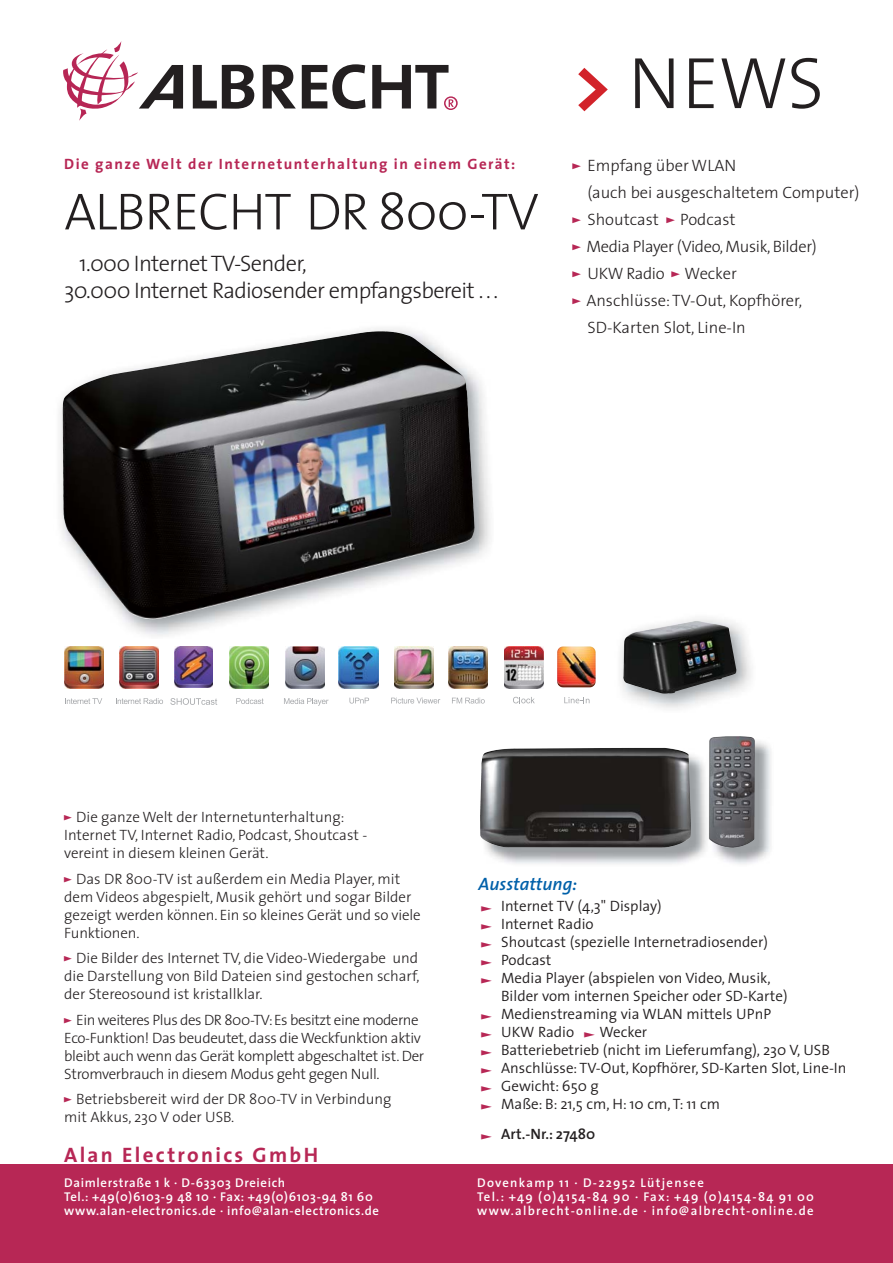
<style>
.page{position:relative;width:893px;height:1263px;background:#fff}
.page>*{position:absolute;margin:0;border:0;box-sizing:border-box;transform-origin:0 0}
.t1{font:300 73.5px "The Sans";color:#231f20}
.t2{font:300 52.5px "The Sans";letter-spacing:-.025em;color:#231f20}
.t3{font:300 22.5px/27px "The Sans";letter-spacing:-.03em;color:#231f20}
.t4{font:700 21px "The Sans";letter-spacing:.11em;color:#b72755}
.t5{font:italic 600 18px "The Sans";color:#0060a9}
.t6{font:300 16.5px "The Sans";color:#231f20}
.t7{font:300 16.5px "The Sans";letter-spacing:-.02em;color:#231f20}
.t8{font:300 15px/18px "The Sans";color:#231f20}
.t9{font:300 15px "The Sans";color:#231f20}
.t10{font:300 15px/18px "The Sans";letter-spacing:-.02em;color:#231f20}
.t11{font:700 15px "The Sans";letter-spacing:.1em;color:#b72755}
.t12{font:600 15px "The Sans";color:#231f20}
.t13{font:600 12.75px/14.2px "The Sans";letter-spacing:.06em;color:#fff}
.t14{font:600 12.75px/14.2px "The Sans";letter-spacing:.1em;color:#fff}
.s1{font-family:"The Sans Bold Expert";font-weight:400;color:#d2232a}
.s2{font-family:"The Sans Bold Expert";font-weight:400;color:#b72755}
.s3{font-family:"The Sans Semi Light Expert";font-weight:400;font-size:7.5px;color:#b72755}
</style>
<div class="page">
<div style="left:0;top:1164px;width:893px;height:99px;background:#b72755"></div>
<svg style="left:193px;top:65px;width:61px;height:44px"></svg>
<svg style="left:263px;top:65px;width:33px;height:44px"></svg>
<svg style="left:302px;top:64px;width:64px;height:45px"></svg>
<svg style="left:63px;top:41px;width:120px;height:80px"></svg>
<svg style="left:372px;top:65px;width:86px;height:45px"></svg>
<img style="left:64px;top:646px;width:39px;height:43px">
<svg style="left:65px;top:698px;width:37px;height:6px"></svg>
<img style="left:120px;top:646px;width:39px;height:43px">
<svg style="left:116px;top:698px;width:47px;height:6px"></svg>
<img style="left:230px;top:646px;width:39px;height:43px">
<svg style="left:236px;top:698px;width:28px;height:6px"></svg>
<img style="left:285px;top:646px;width:40px;height:43px">
<svg style="left:284px;top:698px;width:45px;height:8px"></svg>
<img style="left:339px;top:646px;width:39px;height:43px">
<svg style="left:349px;top:698px;width:20px;height:6px"></svg>
<img style="left:394px;top:646px;width:39px;height:43px">
<svg style="left:391px;top:698px;width:49px;height:6px"></svg>
<img style="left:448px;top:646px;width:40px;height:43px">
<svg style="left:452px;top:698px;width:33px;height:6px"></svg>
<img style="left:504px;top:646px;width:39px;height:42px">
<svg style="left:513px;top:697px;width:22px;height:6px"></svg>
<svg style="left:170px;top:698px;width:47px;height:7px"></svg>
<img style="left:175px;top:646px;width:38px;height:42px">
<img style="left:557px;top:646px;width:39px;height:41px">
<svg style="left:564px;top:697px;width:25px;height:6px"></svg>
<img style="left:59px;top:328px;width:431px;height:308px">
<img style="left:386px;top:331px;width:38px;height:15px">
<img style="left:482px;top:738px;width:289px;height:126px">
<img style="left:725px;top:736px;width:30px;height:110px">
<img style="left:621px;top:618px;width:130px;height:91px">
<img style="left:623px;top:633px;width:10px;height:44px">
<p class="t11" style="left:64px;top:157px;width:452px">Die ganze Welt der Internetunterhaltung in einem Gerät:</p>
<h2 class="t2" style="left:64px;top:191px;width:476px">ALBRECHT DR 800-TV</h2>
<h3 class="t3" style="left:64px;top:252px;width:435px;text-indent:15px">1.000 Internet TV-Sender,<br>30.000 Internet Radiosender empfangsbereit . . .</h3>
<h1 class="t1" style="left:574px;top:55px;width:252px"><span class="s1">&gt;</span> NEWS</h1>
<p class="t6" style="left:572px;top:159px;width:165px"><span class="s2">”</span> Empfang über WLAN</p>
<p class="t6" style="left:587px;top:186px;width:274px">(auch bei ausgeschaltetem Computer)</p>
<p class="t6" style="left:572px;top:213px;width:165px"><span class="s2">”</span> Shoutcast <span class="s2">”</span> Podcast</p>
<p class="t7" style="left:572px;top:240px;width:246px"><span class="s2">”</span> Media Player (Video, Musik, Bilder)</p>
<p class="t7" style="left:572px;top:267px;width:166px"><span class="s2">”</span> UKW Radio <span class="s2">”</span> Wecker</p>
<p class="t6" style="left:572px;top:294px;width:231px"><span class="s2">”</span> Anschlüsse: TV-Out, Kopfhörer,</p>
<p class="t6" style="left:587px;top:321px;width:160px">SD-Karten Slot, Line-In</p>
<p class="t8" style="left:64px;top:810px;width:305px"><span class="s2">”</span> Die ganze Welt der Internetunterhaltung:<br>Internet TV, Internet Radio, Podcast, Shoutcast - vereint in diesem kleinen Gerät.</p>
<p class="t8" style="left:64px;top:871px;width:358px"><span class="s2">”</span> Das DR 800-TV ist außerdem ein Media Player, mit dem Videos abgespielt, Musik gehört und sogar Bilder gezeigt werden können. Ein so kleines Gerät und so viele Funktionen.</p>
<p class="t8" style="left:64px;top:951px;width:357px;text-align:justify"><span class="s2">”</span> Die Bilder des Internet TV, die Video-Wiedergabe und die Darstellung von Bild Dateien sind gestochen scharf, der Stereosound ist kristallklar.</p>
<p class="t10" style="left:64px;top:1012px;width:361px"><span class="s2">”</span> Ein weiteres Plus des DR 800-TV: Es besitzt eine moderne Eco-Funktion! Das beudeutet, dass die Weckfunktion aktiv bleibt auch wenn das Gerät komplett abgeschaltet ist. Der Stromverbrauch in diesem Modus geht gegen Null.</p>
<p class="t8" style="left:64px;top:1092px;width:329px"><span class="s2">”</span> Betriebsbereit wird der DR 800-TV in Verbindung mit Akkus, 230 V oder USB.</p>
<p class="t5" style="left:479px;top:876px;width:100px">Ausstattung:</p>
<p class="t9" style="left:479px;top:898px;width:185px"><span class="s3">˘</span> Internet TV (4,3" Display)</p>
<p class="t9" style="left:479px;top:916px;width:117px"><span class="s3">˘</span> Internet Radio</p>
<p class="t9" style="left:479px;top:934px;width:291px"><span class="s3">˘</span> Shoutcast (spezielle Internetradiosender)</p>
<p class="t9" style="left:479px;top:952px;width:74px"><span class="s3">˘</span> Podcast</p>
<p class="t9" style="left:479px;top:970px;width:294px"><span class="s3">˘</span> Media Player (abspielen von Video, Musik,</p>
<p class="t9" style="left:501px;top:988px;width:288px">Bilder vom internen Speicher oder SD-Karte)</p>
<p class="t9" style="left:479px;top:1006px;width:294px"><span class="s3">˘</span> Medienstreaming via WLAN mittels UPnP</p>
<p class="t9" style="left:479px;top:1024px;width:170px"><span class="s3">˘</span> UKW Radio <span class="s3">˘</span> Wecker</p>
<p class="t9" style="left:479px;top:1042px;width:353px"><span class="s3">˘</span> Batteriebetrieb (nicht im Lieferumfang), 230 V, USB</p>
<p class="t9" style="left:479px;top:1060px;width:369px"><span class="s3">˘</span> Anschlüsse: TV-Out, Kopfhörer, SD-Karten Slot, Line-In</p>
<p class="t9" style="left:479px;top:1078px;width:122px"><span class="s3">˘</span> Gewicht: 650 g</p>
<p class="t9" style="left:479px;top:1096px;width:243px"><span class="s3">˘</span> Maße: B: 21,5 cm, H: 10 cm, T: 11 cm</p>
<p class="t12" style="left:479px;top:1128px;width:118px"><span class="s3">˘</span> Art.-Nr.: 27480</p>
<h3 class="t4" style="left:64px;top:1144px;width:255px">Alan Electronics GmbH</h3>
<p class="t13" style="left:64px;top:1176px;width:316px">Daimlerstraße 1 k · D-63303 Dreieich<br>Tel.: +49(0)6103-9 48 10 · Fax: +49(0)6103-94 81 60 www.alan-electronics.de · info@alan-electronics.de</p>
<p class="t14" style="left:477px;top:1176px;width:338px">Dovenkamp 11 · D-22952 Lütjensee<br>Tel.: +49 (0)4154-84 90 · Fax: +49 (0)4154-84 91 00 www.albrecht-online.de · info@albrecht-online.de</p>
</div>
